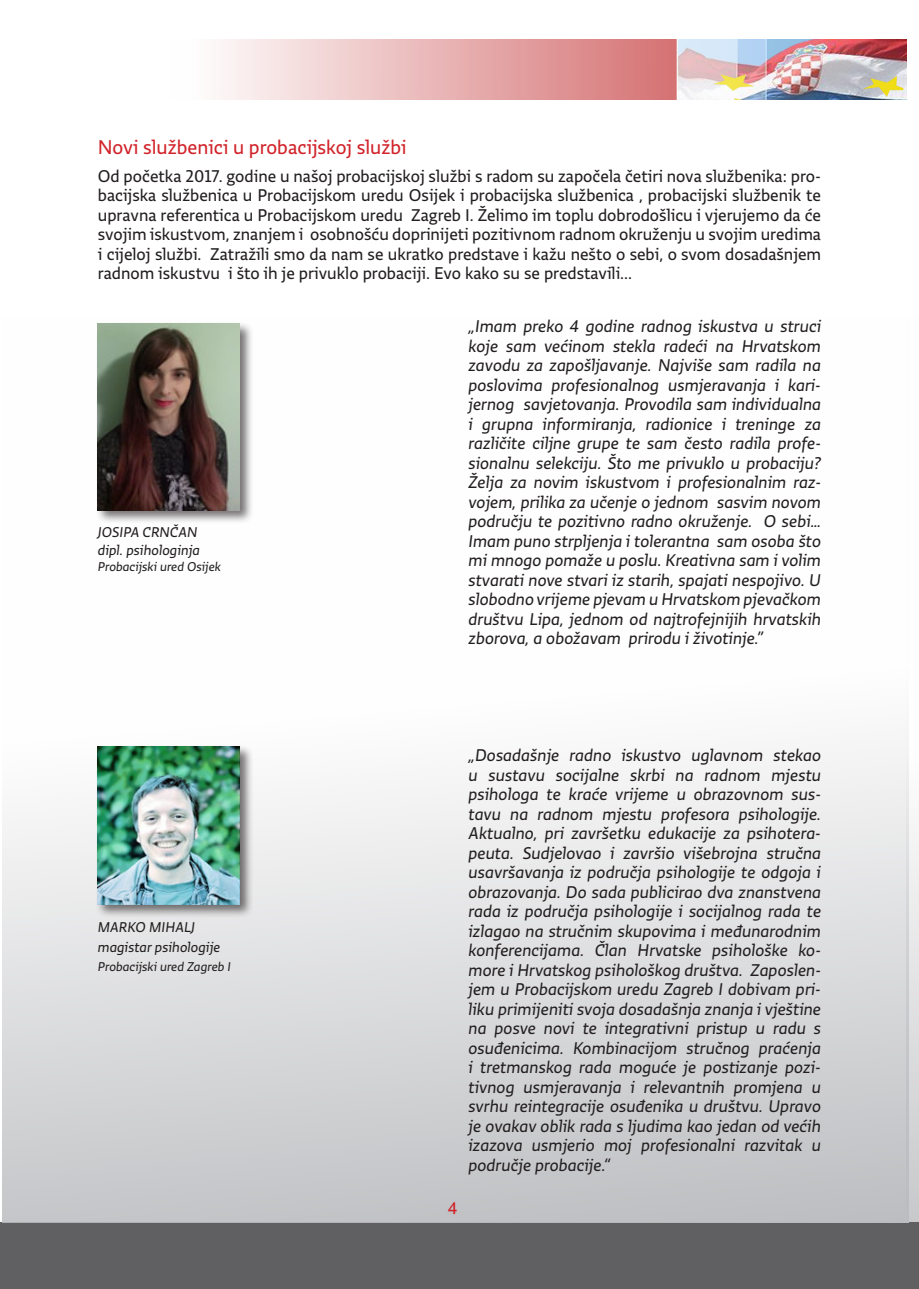
<style>
.page{position:relative;width:919px;height:1289px;background:#fff}
.page>*{position:absolute;margin:0;border:0;box-sizing:border-box;transform-origin:0 0}
.t1{font:21px "Vlada RH Sans";color:#d1232a}
.t2{font:italic 18px/19.5px "Vlada RH Sans";color:#231f20;text-align:justify}
.t3{font:18px/19.5px "Vlada RH Sans";color:#231f20;text-align:justify}
.t4{font:18px "Vlada RH Sans";color:#d1232a}
.t5{font:italic 15px/18px "Vlada RH Sans";color:#231f20}
.t6{font:italic 13.5px "Vlada RH Sans";color:#231f20}
</style>
<div class="page">
<svg style="left:908px;top:737px;width:10px;height:485px"></svg>
<img style="left:221px;top:39px;width:685px;height:60px">
<div style="left:0;top:1222px;width:918px;height:66px;background:#606063"></div>
<div style="left:2px;top:317px;width:906px;height:905px;background:linear-gradient(to bottom,#fff,#cccccf)"></div>
<div style="left:96px;top:321px;width:157px;height:203px;background:#231f20;opacity:.63"></div>
<img style="left:98px;top:323px;width:141px;height:187px">
<div style="left:96px;top:744px;width:157px;height:174px;background:#231f20;opacity:.63"></div>
<img style="left:98px;top:746px;width:141px;height:158px">
<p class="t1" style="left:98px;top:135px;width:310px">Novi službenici u probacijskoj službi</p>
<p class="t3" style="left:98px;top:166px;width:724px">Od početka 2017. godine u našoj probacijskoj službi s radom su započela četiri nova službenika: pro&shy;bacijska službenica u Probacijskom uredu Osijek i probacijska službenica , probacijski službenik te upravna referentica u Probacijskom uredu Zagreb I. Želimo im toplu dobrodošlicu i vjerujemo da će svojim iskustvom, znanjem i osobnošću doprinijeti pozitivnom radnom okruženju u svojim uredima i cijeloj službi. Zatražili smo da nam se ukratko predstave i kažu nešto o sebi, o svom dosadašnjem radnom iskustvu i što ih je privuklo probaciji. Evo kako su se predstavili...</p>
<p class="t5" style="left:98px;top:523px;width:104px">JOSIPA CRNČAN dipl. psihologinja</p>
<p class="t6" style="left:98px;top:559px;width:125px">Probacijski ured Osijek</p>
<p class="t5" style="left:98px;top:917px;width:124px;line-height:19.5px">MARKO MIHALJ magistar psihologije</p>
<p class="t6" style="left:98px;top:959px;width:135px">Probacijski ured Zagreb I</p>
<p class="t2" style="left:468px;top:316px;width:354px">„Imam preko 4 godine radnog iskustva u struci koje sam većinom stekla radeći na Hrvatskom zavodu za zapošljavanje. Najviše sam radila na poslovima profesionalnog usmjeravanja i kari&shy;jernog savjetovanja. Provodila sam individualna i grupna informiranja, radionice i treninge za različite ciljne grupe te sam često radila profe&shy;sionalnu selekciju. Što me privuklo u probaciju?<br>Želja za novim iskustvom i profesionalnim raz&shy;vojem, prilika za učenje o jednom sasvim novom području te pozitivno radno okruženje. O sebi… Imam puno strpljenja i tolerantna sam osoba što mi mnogo pomaže u poslu. Kreativna sam i volim stvarati nove stvari iz starih, spajati nespojivo. U slobodno vrijeme pjevam u Hrvatskom pjevačkom društvu Lipa, jednom od najtrofejnijih hrvatskih zborova, a obožavam prirodu i životinje.”</p>
<p class="t2" style="left:468px;top:745px;width:354px">„Dosadašnje radno iskustvo uglavnom stekao u sustavu socijalne skrbi na radnom mjestu psihologa te kraće vrijeme u obrazovnom sus&shy;tavu na radnom mjestu profesora psihologije.<br>Aktualno, pri završetku edukacije za psihotera&shy;peuta. Sudjelovao i završio višebrojna stručna usavršavanja iz područja psihologije te odgoja i obrazovanja. Do sada publicirao dva znanstvena rada iz područja psihologije i socijalnog rada te izlagao na stručnim skupovima i međunarodnim konferencijama. Član Hrvatske psihološke ko&shy;more i Hrvatskog psihološkog društva. Zaposlen&shy;jem u Probacijskom uredu Zagreb I dobivam pri&shy;liku primijeniti svoja dosadašnja znanja i vještine na posve novi te integrativni pristup u radu s osuđenicima. Kombinacijom stručnog praćenja i tretmanskog rada moguće je postizanje pozi&shy;tivnog usmjeravanja i relevantnih promjena u svrhu reintegracije osuđenika u društvu. Upravo je ovakav oblik rada s ljudima kao jedan od većih izazova usmjerio moj profesionalni razvitak u područje probacije.“</p>
<p class="t4" style="left:448px;top:1198px;width:11px">4</p>
</div>
